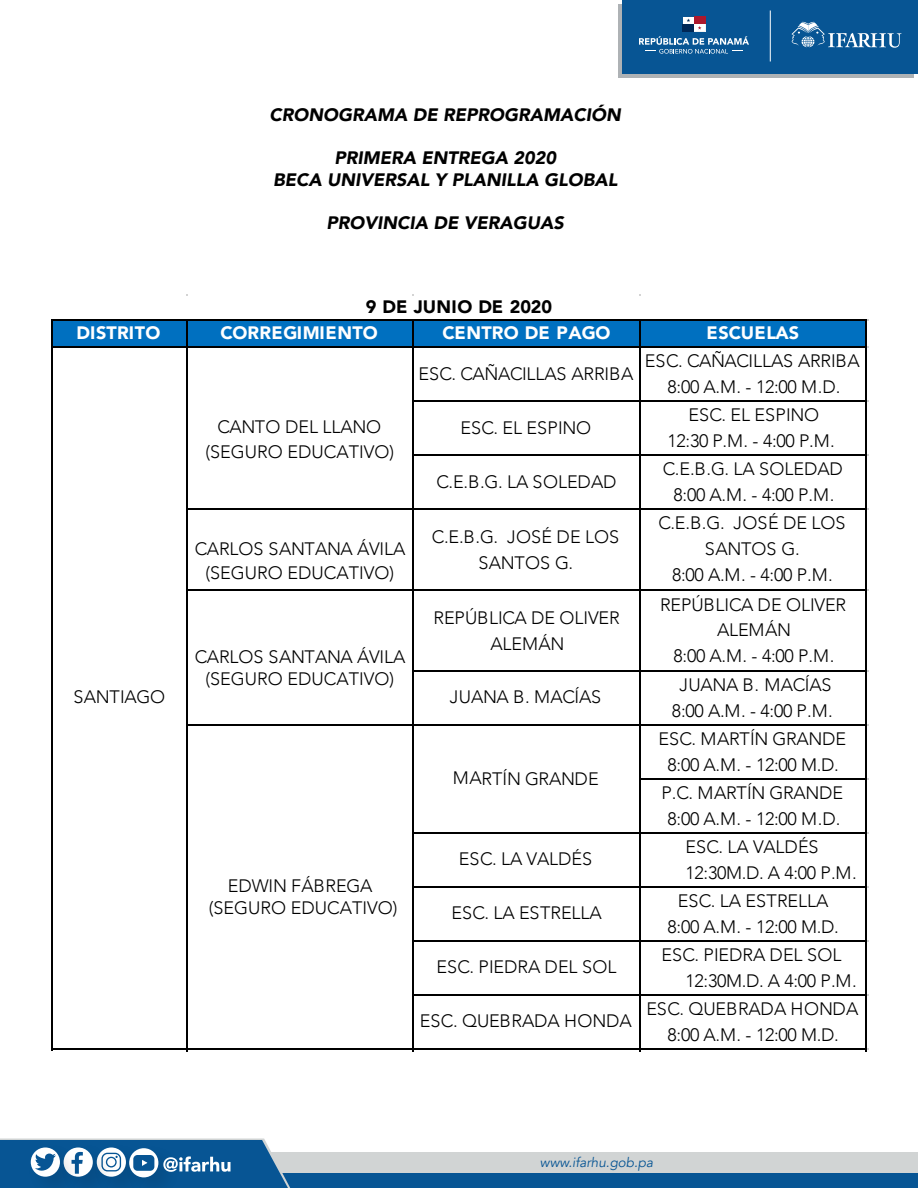
<style>
.page{position:relative;width:918px;height:1188px;background:#fff}
.page>*{position:absolute;margin:0;border:0;box-sizing:border-box;transform-origin:0 0}
.t1{font:300 18px/25.5px "Avenir";letter-spacing:-.01em;color:#000;text-align:center}
.t2{font:italic 900 18px/21.6px "Avenir";color:#000;text-align:center}
.t3{font:900 18px "Avenir";letter-spacing:.01em;color:#fff}
.t4{font:900 18px "Avenir";letter-spacing:-.01em;color:#000}
.t5{font:italic 13.5px "Avenir";color:#075594}
</style>
<div class="page">
<div style="left:618px;top:4px;width:296px;height:74px;background:#aeb2b5"></div>
<div style="left:0;top:1152px;width:918px;height:36px;background:#d1d4d4"></div>
<div style="left:0;top:1173px;width:918px;height:15px;background:#075594"></div>
<div style="left:622px;top:0;width:296px;height:74px;background:#075594"></div>
<svg style="left:0;top:1138px;width:290px;height:50px"></svg>
<svg style="left:639px;top:16px;width:110px;height:38px"></svg>
<svg style="left:791px;top:22px;width:110px;height:26px"></svg>
<hr style="left:770px;top:10px;width:1px;height:52px;background:#fff">
<div style="left:51px;top:320px;width:816px;height:28px;background:#0070c0"></div>
<hr style="left:52px;top:320px;width:815px;height:1px;background:#000">
<hr style="left:52px;top:346px;width:815px;height:2px;background:#000">
<hr style="left:414px;top:400px;width:453px;height:2px;background:#000">
<hr style="left:414px;top:454px;width:453px;height:2px;background:#000">
<hr style="left:188px;top:508px;width:679px;height:2px;background:#000">
<hr style="left:188px;top:590px;width:679px;height:1px;background:#000">
<hr style="left:414px;top:670px;width:453px;height:2px;background:#000">
<hr style="left:188px;top:724px;width:679px;height:2px;background:#000">
<hr style="left:640px;top:778px;width:227px;height:2px;background:#000">
<hr style="left:414px;top:832px;width:453px;height:2px;background:#000">
<hr style="left:414px;top:886px;width:453px;height:2px;background:#000">
<hr style="left:414px;top:940px;width:453px;height:2px;background:#000">
<hr style="left:414px;top:994px;width:453px;height:2px;background:#000">
<hr style="left:52px;top:1048px;width:815px;height:2px;background:#000">
<hr style="left:51px;top:320px;width:1px;height:732px;background:#000">
<hr style="left:186px;top:321px;width:2px;height:731px;background:#000">
<hr style="left:412px;top:321px;width:2px;height:731px;background:#000">
<hr style="left:639px;top:321px;width:1px;height:731px;background:#000">
<hr style="left:866px;top:321px;width:1px;height:731px;background:#000">
<p class="t2" style="left:270px;top:104px;width:353px">CRONOGRAMA DE REPROGRAMACIÓN</p>
<p class="t2" style="left:273px;top:147px;width:346px">PRIMERA ENTREGA 2020<br>BECA UNIVERSAL Y PLANILLA GLOBAL</p>
<p class="t2" style="left:327px;top:212px;width:239px">PROVINCIA DE VERAGUAS</p>
<p class="t4" style="left:366px;top:292px;width:188px">9 DE JUNIO DE 2020</p>
<p class="t3" style="left:76px;top:317px;width:85px">DISTRITO</p>
<p class="t3" style="left:220px;top:317px;width:159px">CORREGIMIENTO</p>
<p class="t3" style="left:442px;top:317px;width:169px">CENTRO DE PAGO</p>
<p class="t3" style="left:707px;top:317px;width:94px">ESCUELAS</p>
<p class="t1" style="left:419px;top:361px;width:216px">ESC. CAÑACILLAS ARRIBA</p>
<p class="t1" style="left:645px;top:349px;width:216px">ESC. CAÑACILLAS ARRIBA<br>8:00 A.M. - 12:00 M.D.</p>
<p class="t1" style="left:73px;top:685px;width:93px">SANTIAGO</p>
<p class="t1" style="left:217px;top:415px;width:165px">CANTO DEL LLANO</p>
<p class="t1" style="left:206px;top:439px;width:190px">(SEGURO EDUCATIVO)</p>
<p class="t1" style="left:195px;top:536px;width:212px">CARLOS SANTANA ÁVILA</p>
<p class="t1" style="left:206px;top:560px;width:190px">(SEGURO EDUCATIVO)</p>
<p class="t1" style="left:195px;top:644px;width:212px">CARLOS SANTANA ÁVILA</p>
<p class="t1" style="left:206px;top:667px;width:190px">(SEGURO EDUCATIVO)</p>
<p class="t1" style="left:228px;top:874px;width:146px">EDWIN FÁBREGA</p>
<p class="t1" style="left:209px;top:895px;width:190px">(SEGURO EDUCATIVO)</p>
<p class="t1" style="left:460px;top:415px;width:132px">ESC. EL ESPINO</p>
<p class="t1" style="left:436px;top:469px;width:181px">C.E.B.G. LA SOLEDAD</p>
<p class="t1" style="left:432px;top:524px;width:189px">C.E.B.G. JOSÉ DE LOS<br>SANTOS G.</p>
<p class="t1" style="left:434px;top:605px;width:188px">REPÚBLICA DE OLIVER<br>ALEMÁN</p>
<p class="t1" style="left:450px;top:685px;width:153px">JUANA B. MACÍAS</p>
<p class="t1" style="left:453px;top:766px;width:147px">MARTÍN GRANDE</p>
<p class="t1" style="left:459px;top:847px;width:135px">ESC. LA VALDÉS</p>
<p class="t1" style="left:451px;top:901px;width:152px">ESC. LA ESTRELLA</p>
<p class="t1" style="left:436px;top:955px;width:182px">ESC. PIEDRA DEL SOL</p>
<p class="t1" style="left:420px;top:1009px;width:213px">ESC. QUEBRADA HONDA</p>
<p class="t1" style="left:667px;top:403px;width:169px">ESC. EL ESPINO<br>12:30 P.M. - 4:00 P.M.</p>
<p class="t1" style="left:663px;top:457px;width:181px">C.E.B.G. LA SOLEDAD<br>8:00 A.M. - 4:00 P.M.</p>
<p class="t1" style="left:658px;top:511px;width:189px">C.E.B.G. JOSÉ DE LOS<br>SANTOS G.<br>8:00 A.M. - 4:00 P.M.</p>
<p class="t1" style="left:660px;top:592px;width:188px">REPÚBLICA DE OLIVER<br>ALEMÁN<br>8:00 A.M. - 4:00 P.M.</p>
<p class="t1" style="left:672px;top:673px;width:162px">JUANA B. MACÍAS<br>8:00 A.M. - 4:00 P.M.</p>
<p class="t1" style="left:658px;top:727px;width:189px">ESC. MARTÍN GRANDE<br>8:00 A.M. - 12:00 M.D.</p>
<p class="t1" style="left:661px;top:781px;width:183px">P.C. MARTÍN GRANDE<br>8:00 A.M. - 12:00 M.D.</p>
<p class="t1" style="left:685px;top:835px;width:173px;text-align:left">ESC. LA VALDÉS<br>12:30M.D. A 4:00 P.M.</p>
<p class="t1" style="left:667px;top:889px;width:173px">ESC. LA ESTRELLA<br>8:00 A.M. - 12:00 M.D.</p>
<p class="t1" style="left:685px;top:943px;width:173px;text-align:left;text-indent:-24px">ESC. PIEDRA DEL SOL<br>12:30M.D. A 4:00 P.M.</p>
<p class="t1" style="left:646px;top:997px;width:213px">ESC. QUEBRADA HONDA<br>8:00 A.M. - 12:00 M.D.</p>
<p class="t5" style="left:540px;top:1154px;width:115px">www.ifarhu.gob.pa</p>
</div>
